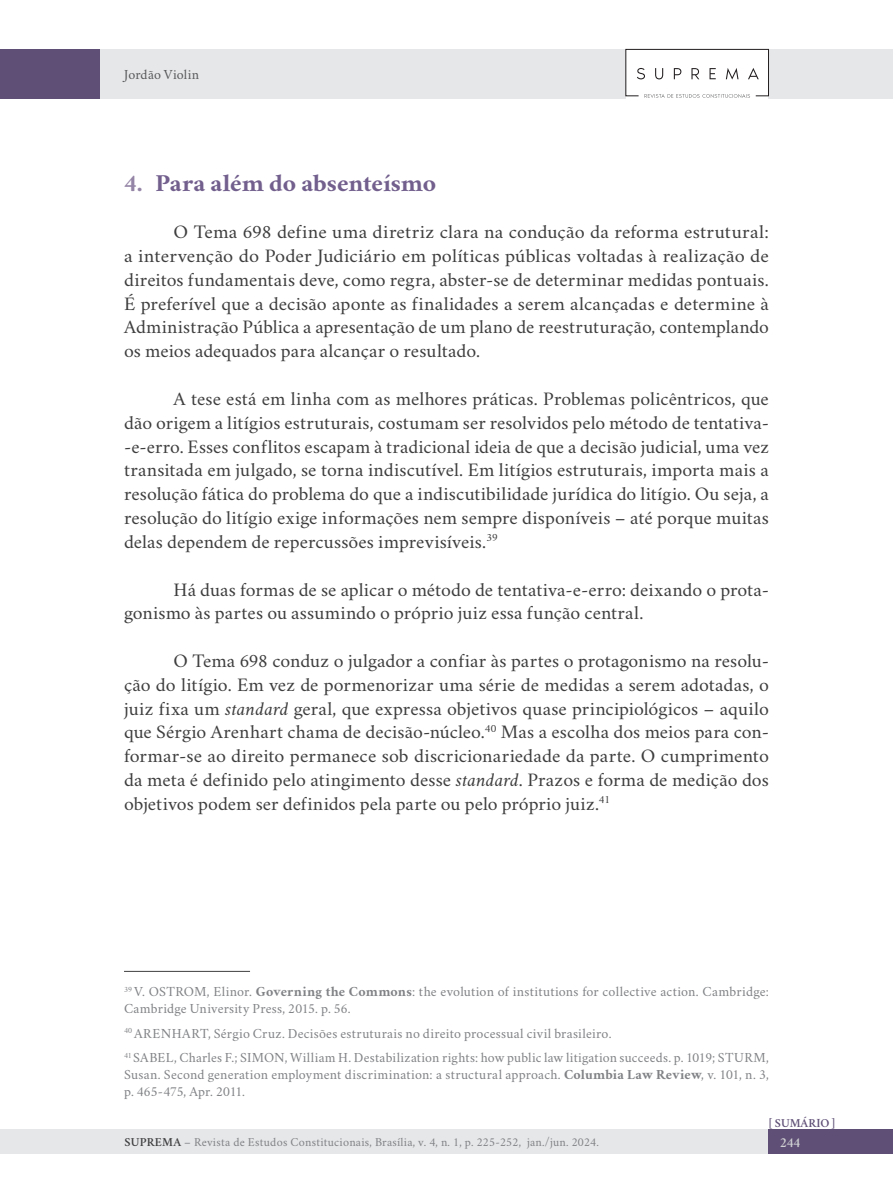
<style>
.page{position:relative;width:893px;height:1191px;background:#fff}
.page>*{position:absolute;margin:0;border:0;box-sizing:border-box;transform-origin:0 0}
.t1{font:700 24.5px "Crimson";letter-spacing:-.005em;color:#725f8d;scale:1.05 1}
.texto_corrido_pt{font:19.25px/23.8px "Crimson";color:#3e3e3f;text-align:justify}
.texto_corrido_pt-2{font:19.25px/23.8px "Crimson";color:#3e3e3f;text-align:justify;scale:1.05 1}
.FOOTNOTE{font:14px/16.6px "Crimson";letter-spacing:.015em;color:#808285}
.t2{font:14px "Crimson";letter-spacing:.005em;color:#57585a}
.t3{font:600 14px "Crimson";color:#d1d2d4}
.t4{font:12.25px "Crimson";letter-spacing:.02em;color:#808285}
.t5{font:600 12.25px "Crimson";color:#5f4f76}
.s1{color:#9484a6}
.s2{font-style:italic}
.s3{font-weight:700}
.s4{font-weight:600;color:#3e3e3f}
</style>
<div class="page">
<div style="left:0;top:1129px;width:790px;height:25px;background:#e6e7e9"></div>
<div style="left:0;top:49px;width:892px;height:50px;background:#e6e7e9"></div>
<div style="left:768px;top:1129px;width:124px;height:25px;background:#5f4f76"></div>
<div style="left:0;top:49px;width:99px;height:50px;background:#5f4f76"></div>
<div style="left:626px;top:50px;width:142px;height:49px;background:#fff"></div>
<svg style="left:625px;top:48px;width:144px;height:50px"></svg>
<hr style="left:124px;top:971px;width:126px;height:1px;background:#3e3e3f">
<p class="t2" style="left:124px;top:64px;width:77px">Jordão Violin</p>
<p class="t1" style="left:124px;top:164px;width:299px"><span class="s1">4.</span> Para além do absenteísmo</p>
<p class="texto_corrido_pt-2" style="left:124px;top:218px;width:616px;text-indent:50px">O Tema 698 define uma diretriz clara na condução da reforma estrutural: a intervenção do Poder Judiciário em políticas públicas voltadas à realização de direitos fundamentais deve, como regra, abster-se de determinar medidas pontuais.<br>É preferível que a decisão aponte as finalidades a serem alcançadas e determine à Administração Pública a apresentação de um plano de reestruturação, contemplando os meios adequados para alcançar o resultado.</p>
<p class="texto_corrido_pt" style="left:124px;top:384px;width:646px;text-indent:50px">A tese está em linha com as melhores práticas. Problemas policêntricos, que dão origem a litígios estruturais, costumam ser resolvidos pelo método de tentativa--e-erro. Esses conflitos escapam à tradicional ideia de que a decisão judicial, uma vez transitada em julgado, se torna indiscutível. Em litígios estruturais, importa mais a resolução fática do problema do que a indiscutibilidade jurídica do litígio. Ou seja, a resolução do litígio exige informações nem sempre disponíveis – até porque muitas delas dependem de repercussões imprevisíveis.<sup>39</sup></p>
<p class="texto_corrido_pt" style="left:124px;top:575px;width:646px;text-indent:50px">Há duas formas de se aplicar o método de tentativa-e-erro: deixando o prota&shy;gonismo às partes ou assumindo o próprio juiz essa função central.</p>
<p class="texto_corrido_pt" style="left:124px;top:646px;width:646px;text-indent:50px">O Tema 698 conduz o julgador a confiar às partes o protagonismo na resolu&shy;ção do litígio. Em vez de pormenorizar uma série de medidas a serem adotadas, o juiz fixa um <span class="s2">standard</span> geral, que expressa objetivos quase principiológicos – aquilo que Sérgio Arenhart chama de decisão-núcleo.<sup>40</sup> Mas a escolha dos meios para con&shy;formar-se ao direito permanece sob discricionariedade da parte. O cumprimento da meta é definido pelo atingimento desse <span class="s2">standard</span>. Prazos e forma de medição dos objetivos podem ser definidos pela parte ou pelo próprio juiz.<sup>41</sup></p>
<p class="FOOTNOTE" style="left:124px;top:981px;width:646px"><sup>39</sup> V. OSTROM, Elinor. <span class="s3">Governing the Commons</span>: the evolution of institutions for collective action. Cambridge:<br>Cambridge University Press, 2015. p. 56.</p>
<p class="FOOTNOTE" style="left:124px;top:1023px;width:489px"><sup>40</sup> ARENHART, Sérgio Cruz. Decisões estruturais no direito processual civil brasileiro.</p>
<p class="FOOTNOTE" style="left:124px;top:1047px;width:646px;text-align:justify"><sup>41</sup> SABEL, Charles F.; SIMON, William H. Destabilization rights: how public law litigation succeeds. p. 1019; STURM, Susan. Second generation employment discrimination: a structural approach. <span class="s3">Columbia Law Review</span>, v. 101, n. 3, p. 465-475, Apr. 2011.</p>
<p class="t5" style="left:769px;top:1114px;width:68px">[ SUMÁRIO ]</p>
<p class="t4" style="left:125px;top:1132px;width:476px"><span class="s4">SUPREMA</span> – Revista de Estudos Constitucionais, Brasília, v. 4, n. 1, p. 225-252, jan./jun. 2024.</p>
<p class="t3" style="left:780px;top:1132px;width:21px">244</p>
</div>
